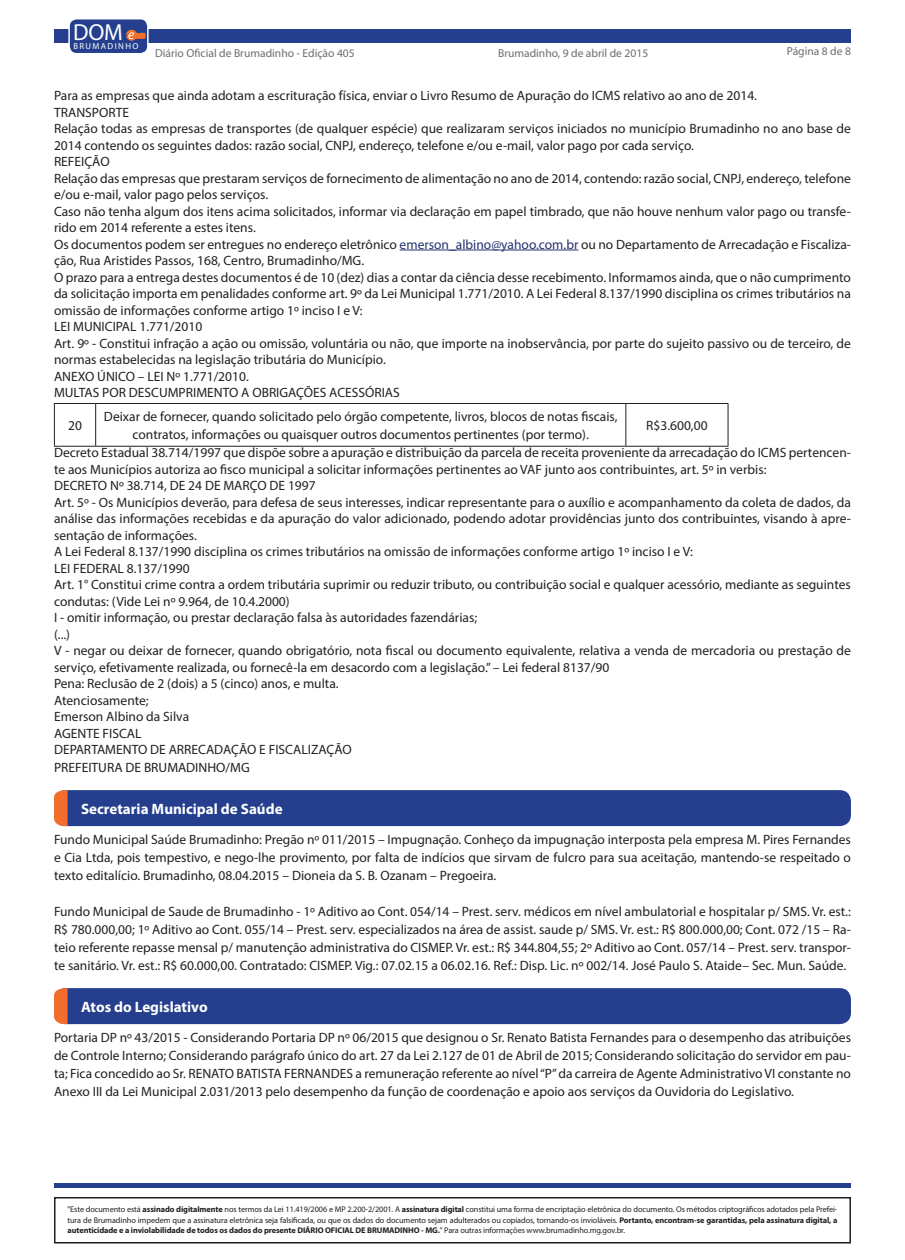
<style>
.page{position:relative;width:905px;height:1260px;background:#fff}
.page>*{position:absolute;margin:0;border:0;box-sizing:border-box;transform-origin:0 0}
.t1{font:23.25px "Myriad Pro";color:#fff}
.t2{font:700 15px "Myriad Pro";color:#fff}
.t3{font:13.5px/16.5px "Myriad Pro";color:#231f20}
.t4{font:11.55px "Myriad Pro";color:#6c6d70}
.t5{font:8.7px "Myriad Pro";letter-spacing:.16em;color:#fff}
.t6{font:8.25px/10.5px "Myriad Pro";letter-spacing:-.01em;color:#231f20;text-align:justify}
.s1{color:#24326f}
.s2{font-weight:700}
</style>
<div class="page">
<div style="left:54px;top:29px;width:796px;height:14px;background:#253f8e"></div>
<hr style="left:55px;top:1184px;width:795px;height:4px;background:#253f8e">
<div style="left:54px;top:1197px;width:796px;height:47px;border:2px solid #231f20"></div>
<div style="left:69px;top:19px;width:79px;height:35px;background:#253f8e;border-radius:8px"></div>
<div style="left:68px;top:18px;width:80px;height:36px;border:1px solid #fff;border-radius:8px"></div>
<svg style="left:126px;top:30px;width:20px;height:11px"></svg>
<hr style="left:399px;top:250px;width:179px;height:1px;background:#24326f">
<hr style="left:54px;top:403px;width:42px;height:1px;background:#231f20">
<hr style="left:54px;top:404px;width:1px;height:42px;background:#231f20">
<hr style="left:96px;top:403px;width:530px;height:1px;background:#231f20">
<hr style="left:95px;top:404px;width:1px;height:42px;background:#231f20">
<hr style="left:626px;top:403px;width:102px;height:1px;background:#231f20">
<hr style="left:625px;top:404px;width:1px;height:42px;background:#231f20">
<hr style="left:727px;top:404px;width:1px;height:42px;background:#231f20">
<hr style="left:54px;top:446px;width:42px;height:1px;background:#231f20">
<hr style="left:96px;top:446px;width:530px;height:1px;background:#231f20">
<hr style="left:626px;top:446px;width:102px;height:1px;background:#231f20">
<div style="left:54px;top:790px;width:796px;height:36px;background:#253f8e;border-radius:11px"></div>
<svg style="left:54px;top:790px;width:14px;height:36px"></svg>
<div style="left:54px;top:988px;width:796px;height:36px;background:#253f8e;border-radius:11px"></div>
<svg style="left:54px;top:988px;width:14px;height:36px"></svg>
<h1 class="t1" style="left:73px;top:17px;width:51px">DOM</h1>
<p class="t5" style="left:73px;top:40px;width:66px">BRUMADINHO</p>
<p class="t4" style="left:155px;top:46px;width:201px">Diário Oficial de Brumadinho - Edição 405</p>
<p class="t4" style="left:498px;top:46px;width:152px">Brumadinho, 9 de abril de 2015</p>
<p class="t4" style="left:786px;top:44px;width:66px">Página 8 de 8</p>
<p class="t3" style="left:54px;top:87px;width:798px">Para as empresas que ainda adotam a escrituração física, enviar o Livro Resumo de Apuração do ICMS relativo ao ano de 2014.<br>TRANSPORTE<br>Relação todas as empresas de transportes (de qualquer espécie) que realizaram serviços iniciados no município Brumadinho no ano base de 2014 contendo os seguintes dados: razão social, CNPJ, endereço, telefone e/ou e-mail, valor pago por cada serviço.<br>REFEIÇÃO<br>Relação das empresas que prestaram serviços de fornecimento de alimentação no ano de 2014, contendo: razão social, CNPJ, endereço, telefone e/ou e-mail, valor pago pelos serviços.<br>Caso não tenha algum dos itens acima solicitados, informar via declaração em papel timbrado, que não houve nenhum valor pago ou transfe&shy;rido em 2014 referente a estes itens.<br>Os documentos podem ser entregues no endereço eletrônico <span class="s1">emerson_albino@yahoo.com.br</span> ou no Departamento de Arrecadação e Fiscaliza&shy;ção, Rua Aristides Passos, 168, Centro, Brumadinho/MG.<br>O prazo para a entrega destes documentos é de 10 (dez) dias a contar da ciência desse recebimento. Informamos ainda, que o não cumprimento da solicitação importa em penalidades conforme art. 9º da Lei Municipal 1.771/2010. A Lei Federal 8.137/1990 disciplina os crimes tributários na omissão de informações conforme artigo 1º inciso I e V:<br>LEI MUNICIPAL 1.771/2010<br>Art. 9º - Constitui infração a ação ou omissão, voluntária ou não, que importe na inobservância, por parte do sujeito passivo ou de terceiro, de normas estabelecidas na legislação tributária do Município.<br>ANEXO ÚNICO – LEI Nº 1.771/2010.<br>MULTAS POR DESCUMPRIMENTO A OBRIGAÇÕES ACESSÓRIAS</p>
<p class="t3" style="left:68px;top:417px;width:15px">20</p>
<p class="t3" style="left:104px;top:407px;width:515px;line-height:18px;text-align:center">Deixar de fornecer, quando solicitado pelo órgão competente, livros, blocos de notas fiscais, contratos, informações ou quaisquer outros documentos pertinentes (por termo).</p>
<p class="t3" style="left:54px;top:412px;width:798px;line-height:27.2px;text-indent:592px">R$3.600,00<br>Decreto Estadual 38.714/1997 que dispõe sobre a apuração e distribuição da parcela de receita proveniente da arrecadação do ICMS pertencen-</p>
<p class="t3" style="left:54px;top:461px;width:798px">te aos Municípios autoriza ao fisco municipal a solicitar informações pertinentes ao VAF junto aos contribuintes, art. 5º in verbis:<br>DECRETO Nº 38.714, DE 24 DE MARÇO DE 1997<br>Art. 5º - Os Municípios deverão, para defesa de seus interesses, indicar representante para o auxílio e acompanhamento da coleta de dados, da análise das informações recebidas e da apuração do valor adicionado, podendo adotar providências junto dos contribuintes, visando à apre&shy;sentação de informações.<br>A Lei Federal 8.137/1990 disciplina os crimes tributários na omissão de informações conforme artigo 1º inciso I e V:<br>LEI FEDERAL 8.137/1990<br>Art. 1° Constitui crime contra a ordem tributária suprimir ou reduzir tributo, ou contribuição social e qualquer acessório, mediante as seguintes condutas: (Vide Lei nº 9.964, de 10.4.2000)<br>I - omitir informação, ou prestar declaração falsa às autoridades fazendárias;<br>(...)<br>V - negar ou deixar de fornecer, quando obrigatório, nota fiscal ou documento equivalente, relativa a venda de mercadoria ou prestação de serviço, efetivamente realizada, ou fornecê-la em desacordo com a legislação.” – Lei federal 8137/90<br>Pena: Reclusão de 2 (dois) a 5 (cinco) anos, e multa.<br>Atenciosamente;<br>Emerson Albino da Silva<br>AGENTE FISCAL<br>DEPARTAMENTO DE ARRECADAÇÃO E FISCALIZAÇÃO</p>
<p class="t3" style="left:54px;top:759px;width:197px">PREFEITURA DE BRUMADINHO/MG</p>
<p class="t2" style="left:81px;top:799px;width:203px">Secretaria Municipal de Saúde</p>
<p class="t3" style="left:54px;top:830px;width:798px;line-height:18px;text-align:justify">Fundo Municipal Saúde Brumadinho: Pregão nº 011/2015 – Impugnação. Conheço da impugnação interposta pela empresa M. Pires Fernandes e Cia Ltda, pois tempestivo, e nego-lhe provimento, por falta de indícios que sirvam de fulcro para sua aceitação, mantendo-se respeitado o texto editalício. Brumadinho, 08.04.2015 – Dioneia da S. B. Ozanam – Pregoeira.</p>
<p class="t3" style="left:54px;top:902px;width:798px;line-height:18px;text-align:justify">Fundo Municipal de Saude de Brumadinho - 1º Aditivo ao Cont. 054/14 – Prest. serv. médicos em nível ambulatorial e hospitalar p/ SMS. Vr. est.:<br>R$ 780.000,00; 1º Aditivo ao Cont. 055/14 – Prest. serv. especializados na área de assist. saude p/ SMS. Vr. est.: R$ 800.000,00; Cont. 072 /15 – Ra&shy;teio referente repasse mensal p/ manutenção administrativa do CISMEP. Vr. est.: R$ 344.804,55; 2º Aditivo ao Cont. 057/14 – Prest. serv. transpor&shy;te sanitário. Vr. est.: R$ 60.000,00. Contratado: CISMEP. Vig.: 07.02.15 a 06.02.16. Ref.: Disp. Lic. nº 002/14. José Paulo S. Ataide– Sec. Mun. Saúde.</p>
<p class="t2" style="left:81px;top:997px;width:128px">Atos do Legislativo</p>
<p class="t3" style="left:54px;top:1028px;width:798px;line-height:18px;text-align:justify">Portaria DP nº 43/2015 - Considerando Portaria DP nº 06/2015 que designou o Sr. Renato Batista Fernandes para o desempenho das atribuições de Controle Interno; Considerando parágrafo único do art. 27 da Lei 2.127 de 01 de Abril de 2015; Considerando solicitação do servidor em pau&shy;ta; Fica concedido ao Sr. RENATO BATISTA FERNANDES a remuneração referente ao nível “P” da carreira de Agente Administrativo VI constante no Anexo III da Lei Municipal 2.031/2013 pelo desempenho da função de coordenação e apoio aos serviços da Ouvidoria do Legislativo.</p>
<p class="t6" style="left:68px;top:1204px;width:771px">"Este documento está <span class="s2">assinado digitalmente</span> nos termos da Lei 11.419/2006 e MP 2.200-2/2001. A <span class="s2">assinatura digital</span> constitui uma forma de encriptação eletrônica do documento. Os métodos criptográficos adotados pela Prefei&shy;tura de Brumadinho impedem que a assinatura eletrônica seja falsificada, ou que os dados do documento sejam adulterados ou copiados, tornando-os invioláveis. <span class="s2">Portanto, encontram-se garantidas, pela assinatura digital, a autenticidade e a inviolabilidade de todos os dados do presente DIÁRIO OFICIAL DE BRUMADINHO - MG.</span>" Para outras informações www.brumadinho.mg.gov.br.</p>
</div>
